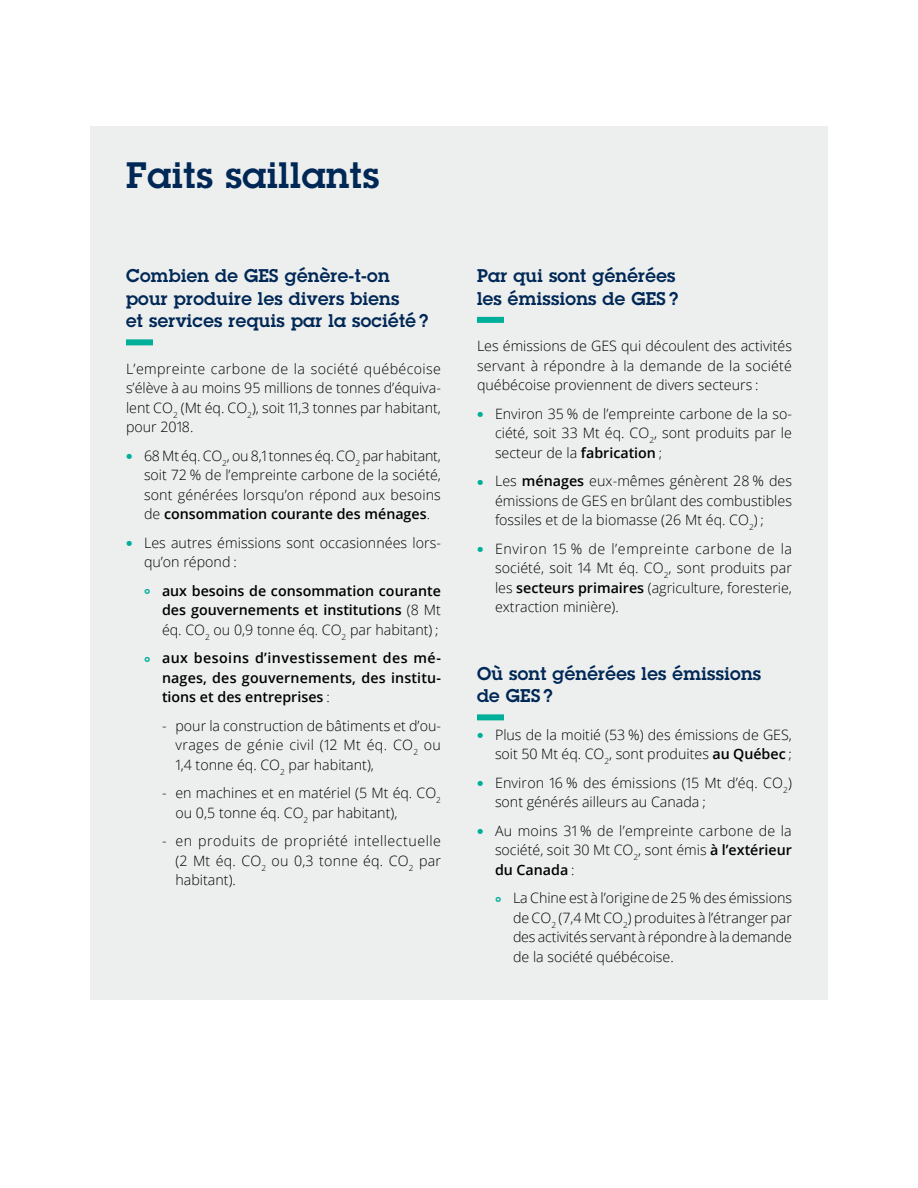
<style>
.page{position:relative;width:918px;height:1188px;background:#fff}
.page>*{position:absolute;margin:0;border:0;box-sizing:border-box;transform-origin:0 0}
.t1{font:600 36px "Lubalin Graph Std";letter-spacing:.02em;color:#002856}
.t2{font:600 18px/22.5px "Lubalin Graph Std";letter-spacing:.02em;color:#002856}
.t3{font:300 14.25px/19.5px "Open Sans";color:#000;text-align:justify}
.t4{font:600 14.25px/19.5px "Open Sans";color:#000;text-align:justify}
.s1{font-weight:600}
.s2{font-weight:300}
</style>
<div class="page">
<div style="left:90px;top:126px;width:738px;height:873px;background:#edeeee"></div>
<div style="left:126px;top:339px;width:27px;height:6px;background:#00af9a"></div>
<div style="left:477px;top:317px;width:27px;height:6px;background:#00af9a"></div>
<div style="left:477px;top:714px;width:27px;height:6px;background:#00af9a"></div>
<h1 class="t1" style="left:126px;top:151px;width:255px">Faits saillants</h1>
<p class="t2" style="left:126px;top:265px;width:304px">Combien de GES génère-t-on pour produire les divers biens<br>et services requis par la société ?</p>
<p class="t3" style="left:126px;top:359px;width:317px">L’empreinte carbone de la société québécoise s’élève à au moins 95 millions de tonnes d’équiva&shy;lent CO<sub>2</sub> (Mt éq. CO<sub>2</sub>), soit 11,3 tonnes par habitant, pour 2018.</p>
<p class="t3" style="left:144px;top:446px;width:299px">68 Mt éq. CO<sub>2</sub>, ou 8,1 tonnes éq. CO<sub>2</sub> par habitant, soit 72 % de l’empreinte carbone de la société, sont générées lorsqu’on répond aux besoins de <span class="s1">consommation courante des ménages</span>.</p>
<p class="t3" style="left:144px;top:533px;width:299px">Les autres émissions sont occasionnées lors&shy;qu’on répond :</p>
<p class="t4" style="left:162px;top:581px;width:281px">aux besoins de consommation courante des gouvernements et institutions <span class="s2">(8 Mt éq. CO</span><sub>2</sub> <span class="s2">ou 0,9 tonne éq. CO</span><sub>2</sub> <span class="s2">par habitant) ;</span></p>
<p class="t4" style="left:162px;top:648px;width:281px">aux besoins d’investissement des mé&shy;nages, des gouvernements, des institu&shy;tions et des entreprises <span class="s2">:</span></p>
<p class="t3" style="left:176px;top:716px;width:267px;text-indent:-14px">- pour la construction de bâtiments et d’ou&shy;vrages de génie civil (12 Mt éq. CO<sub>2</sub> ou 1,4 tonne éq. CO<sub>2</sub> par habitant),</p>
<p class="t3" style="left:176px;top:783px;width:267px;text-indent:-14px">- en machines et en matériel (5 Mt éq. CO<sub>2 </sub>ou 0,5 tonne éq. CO<sub>2</sub> par habitant),</p>
<p class="t3" style="left:176px;top:831px;width:267px;text-indent:-14px">- en produits de propriété intellectuelle (2 Mt éq. CO<sub>2</sub> ou 0,3 tonne éq. CO<sub>2</sub> par habitant).</p>
<p class="t2" style="left:477px;top:265px;width:203px">Par qui sont générées les émissions de GES ?</p>
<p class="t3" style="left:477px;top:336px;width:317px">Les émissions de GES qui découlent des activités servant à répondre à la demande de la société québécoise proviennent de divers secteurs :</p>
<p class="t3" style="left:495px;top:404px;width:299px">Environ 35 % de l’empreinte carbone de la so&shy;ciété, soit 33 Mt éq. CO<sub>2</sub>, sont produits par le secteur de la <span class="s1">fabrication</span> ;</p>
<p class="t3" style="left:495px;top:471px;width:299px">Les <span class="s1">ménages</span> eux-mêmes génèrent 28 % des émissions de GES en brûlant des combustibles fossiles et de la biomasse (26 Mt éq. CO<sub>2</sub>) ;</p>
<p class="t3" style="left:495px;top:539px;width:299px">Environ 15 % de l’empreinte carbone de la société, soit 14 Mt éq. CO<sub>2</sub>, sont produits par les <span class="s1">secteurs primaires</span> (agriculture, foresterie, extraction minière).</p>
<p class="t2" style="left:477px;top:662px;width:286px">Où sont générées les émissions de GES ?</p>
<p class="t3" style="left:495px;top:725px;width:299px">Plus de la moitié (53 %) des émissions de GES, soit 50 Mt éq. CO<sub>2</sub>, sont produites <span class="s1">au Québec</span> ;</p>
<p class="t3" style="left:495px;top:773px;width:299px">Environ 16 % des émissions (15 Mt d’éq. CO<sub>2</sub>) sont générés ailleurs au Canada ;</p>
<p class="t3" style="left:495px;top:821px;width:299px">Au moins 31 % de l’empreinte carbone de la société, soit 30 Mt CO<sub>2</sub>, sont émis <span class="s1">à l’extérieur du Canada</span> :</p>
<p class="t3" style="left:513px;top:888px;width:281px">La Chine est à l’origine de 25 % des émissions de CO<sub>2</sub> (7,4 Mt CO<sub>2</sub>) produites à l’étranger par des activités servant à répondre à la demande de la société québécoise.</p>
</div>
